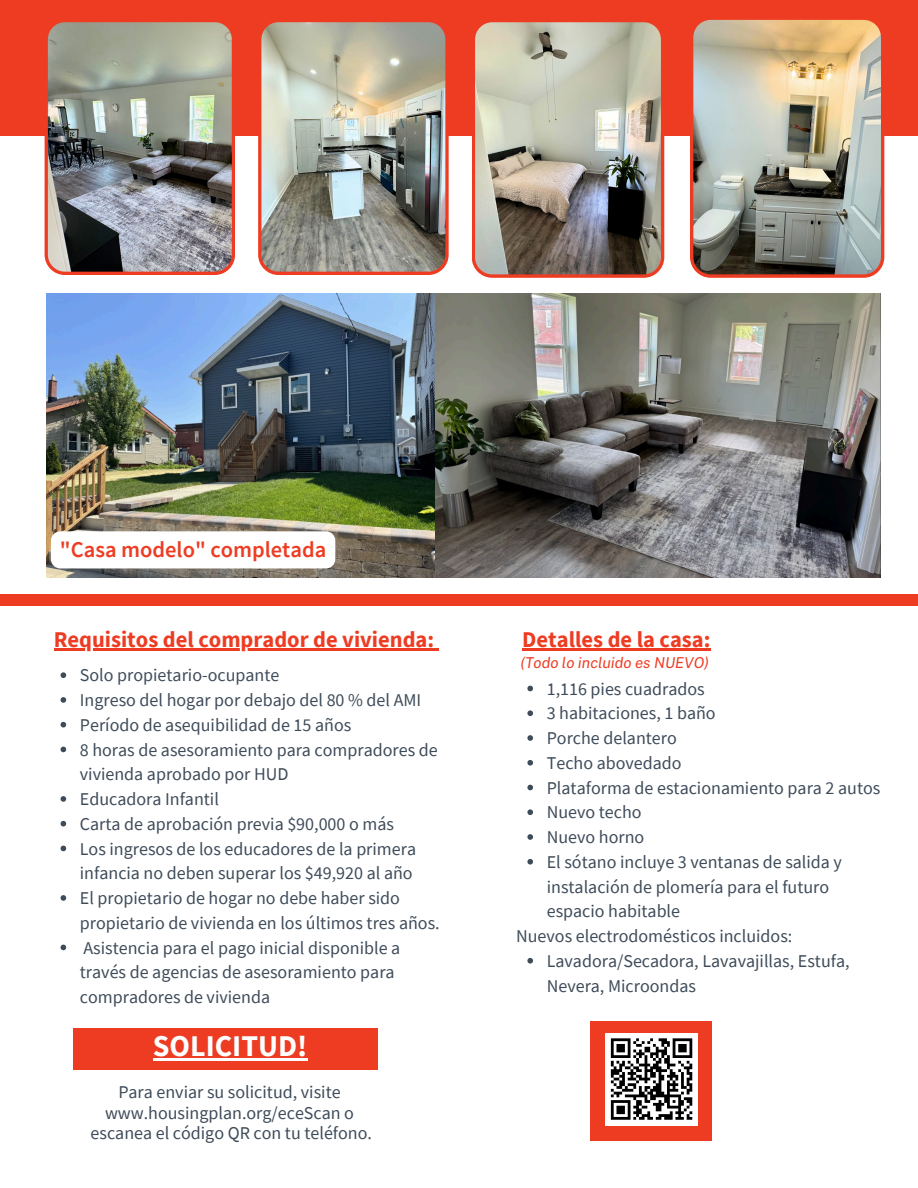
<style>
.page{position:relative;width:918px;height:1188px;background:#fff}
.page>*{position:absolute;margin:0;border:0;box-sizing:border-box;transform-origin:0 0}
.t1{font:700 30px "Source Sans Pro";color:#fff}
.t2{font:700 22.5px "Source Sans Pro";color:#ee3c23}
.t3{font:600 22.5px "Source Sans Pro";color:#ee3c23}
.t4{font:18px/24.8px "Source Sans Pro";color:#3e4b59}
.t5{font:italic 15px "Public Sans";color:#ee3c23}
</style>
<div class="page">
<div style="left:73px;top:1029px;width:305px;height:41px;background:#ee3c23"></div>
<div style="left:0;top:0;width:918px;height:606px;background:#ee3c23"></div>
<div style="left:0;top:137px;width:918px;height:457px;background:#fff"></div>
<img style="left:45px;top:22px;width:190px;height:253px">
<img style="left:258px;top:22px;width:191px;height:253px">
<img style="left:472px;top:22px;width:192px;height:256px">
<img style="left:690px;top:19px;width:194px;height:259px">
<div style="left:591px;top:1021px;width:121px;height:120px;background:#ee3c23"></div>
<div style="left:605px;top:1033px;width:93px;height:92px;background:#fff"></div>
<svg style="left:610px;top:1038px;width:83px;height:82px"></svg>
<img style="left:47px;top:294px;width:388px;height:283px">
<img style="left:435px;top:294px;width:446px;height:283px">
<div style="left:51px;top:531px;width:284px;height:37px;background:#fff;border-radius:9px"></div>
<hr style="left:54px;top:648px;width:380px;height:3px;background:#ee3c23">
<svg style="left:434px;top:648px;width:5px;height:3px"></svg>
<svg style="left:61px;top:672px;width:5px;height:6px"></svg>
<svg style="left:61px;top:697px;width:5px;height:6px"></svg>
<svg style="left:61px;top:722px;width:5px;height:6px"></svg>
<svg style="left:61px;top:747px;width:5px;height:5px"></svg>
<svg style="left:61px;top:796px;width:5px;height:6px"></svg>
<svg style="left:61px;top:821px;width:5px;height:5px"></svg>
<svg style="left:61px;top:846px;width:5px;height:5px"></svg>
<svg style="left:61px;top:895px;width:5px;height:6px"></svg>
<svg style="left:61px;top:945px;width:5px;height:5px"></svg>
<svg style="left:527px;top:686px;width:6px;height:5px"></svg>
<svg style="left:527px;top:710px;width:6px;height:6px"></svg>
<svg style="left:527px;top:735px;width:6px;height:6px"></svg>
<svg style="left:527px;top:760px;width:6px;height:6px"></svg>
<svg style="left:527px;top:785px;width:6px;height:5px"></svg>
<svg style="left:527px;top:809px;width:6px;height:6px"></svg>
<svg style="left:527px;top:834px;width:6px;height:6px"></svg>
<svg style="left:527px;top:859px;width:6px;height:6px"></svg>
<svg style="left:527px;top:958px;width:6px;height:6px"></svg>
<hr style="left:522px;top:648px;width:188px;height:3px;background:#ee3c23">
<hr style="left:153px;top:1058px;width:154px;height:3px;background:#fff">
<h2 class="t3" style="left:60px;top:535px;width:268px">"Casa modelo" completada</h2>
<p class="t2" style="left:54px;top:625px;width:382px">Requisitos del comprador de vivienda:</p>
<p class="t4" style="left:80px;top:663px;width:201px">Solo propietario-ocupante</p>
<p class="t4" style="left:80px;top:687px;width:343px">Ingreso del hogar por debajo del 80 % del AMI</p>
<p class="t4" style="left:80px;top:712px;width:273px">Período de asequibilidad de 15 años</p>
<p class="t4" style="left:80px;top:737px;width:359px">8 horas de asesoramiento para compradores de vivienda aprobado por HUD</p>
<p class="t4" style="left:80px;top:786px;width:141px">Educadora Infantil</p>
<p class="t4" style="left:80px;top:811px;width:316px">Carta de aprobación previa $90,000 o más</p>
<p class="t4" style="left:80px;top:836px;width:338px">Los ingresos de los educadores de la primera infancia no deben superar los $49,920 al año</p>
<p class="t4" style="left:80px;top:885px;width:361px">El propietario de hogar no debe haber sido propietario de vivienda en los últimos tres años.</p>
<h2 class="t4" style="left:80px;top:935px;width:322px">Asistencia para el pago inicial disponible a través de agencias de asesoramiento para compradores de vivienda</h2>
<h3 class="t1" style="left:153px;top:1027px;width:156px">SOLICITUD!</h3>
<h2 class="t4" style="left:91px;top:1082px;width:283px;line-height:20.2px;text-align:center">Para enviar su solicitud, visite www.housingplan.org/eceScan o escanea el código QR con tu teléfono.</h2>
<p class="t2" style="left:522px;top:625px;width:190px">Detalles de la casa:</p>
<h1 class="t5" style="left:521px;top:654px;width:190px">(Todo lo incluido es NUEVO)</h1>
<p class="t4" style="left:547px;top:676px;width:160px">1,116 pies cuadrados</p>
<p class="t4" style="left:547px;top:701px;width:170px">3 habitaciones, 1 baño</p>
<p class="t4" style="left:547px;top:725px;width:132px">Porche delantero</p>
<p class="t4" style="left:547px;top:750px;width:136px">Techo abovedado</p>
<p class="t4" style="left:547px;top:775px;width:335px">Plataforma de estacionamiento para 2 autos</p>
<p class="t4" style="left:547px;top:800px;width:96px">Nuevo techo</p>
<p class="t4" style="left:547px;top:824px;width:99px">Nuevo horno</p>
<p class="t4" style="left:547px;top:849px;width:297px">El sótano incluye 3 ventanas de salida y instalación de plomería para el futuro espacio habitable</p>
<p class="t4" style="left:516px;top:923px;width:278px">Nuevos electrodomésticos incluidos:</p>
<h3 class="t4" style="left:547px;top:948px;width:304px">Lavadora/Secadora, Lavavajillas, Estufa,<br>Nevera, Microondas</h3>
</div>
